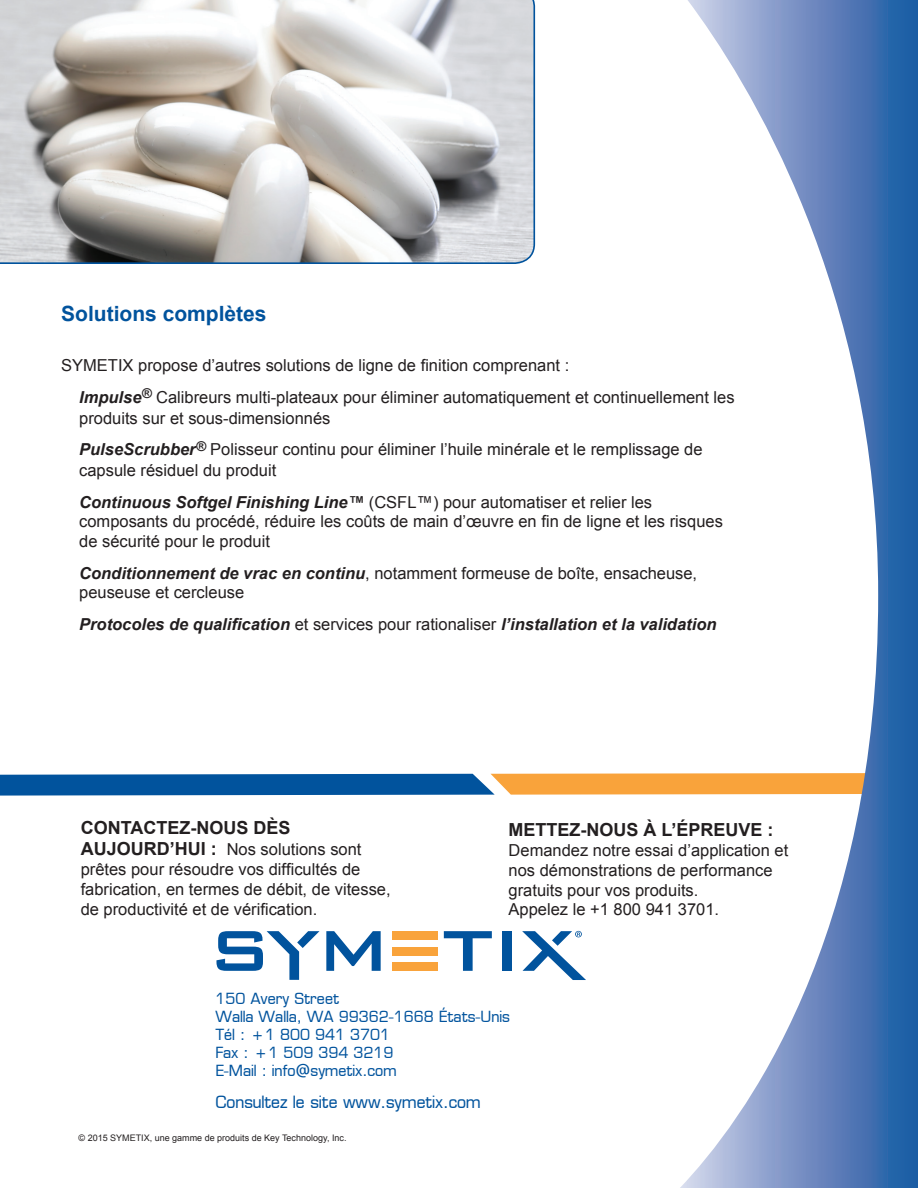
<style>
.page{position:relative;width:918px;height:1188px;background:#fff}
.page>*{position:absolute;margin:0;border:0;box-sizing:border-box;transform-origin:0 0}
.t1{font:700 21px "Arial";color:#01539d}
.t2{font:700 18px "Arial";color:#231f20}
.t3{font:16.5px/19.8px "Arial";color:#231f20}
.t4{font:italic 700 16.5px "Arial";color:#231f20}
.t5{font:16.5px "Microstyle ATT";color:#01539d}
.t6{font:15px "Microstyle ATT";color:#01539d}
.t7{font:9px "Arial";color:#231f20}
.s1{font-weight:700;font-style:italic}
.s2{font-weight:400;font-style:normal}
.s3{font-weight:700;font-size:18px}
</style>
<div class="page">
<svg style="left:0;top:773px;width:680px;height:23px;background:#597990"></svg>
<svg style="left:680px;top:0;width:238px;height:1188px"></svg>
<svg style="left:216px;top:931px;width:104px;height:49px"></svg>
<svg style="left:326px;top:931px;width:55px;height:40px"></svg>
<svg style="left:444px;top:931px;width:48px;height:40px"></svg>
<div style="left:502px;top:931px;width:9px;height:40px;background:#01539d"></div>
<div style="left:392px;top:931px;width:45px;height:8px;background:#f9a33b"></div>
<div style="left:392px;top:947px;width:45px;height:8px;background:#f9a33b"></div>
<div style="left:392px;top:963px;width:45px;height:8px;background:#f9a33b"></div>
<svg style="left:522px;top:931px;width:64px;height:49px"></svg>
<svg style="left:0;top:0;width:535px;height:264px"></svg>
<p class="t1" style="left:61px;top:299px;width:207px">Solutions complètes</p>
<p class="t3" style="left:61px;top:355px;width:510px">SYMETIX propose d’autres solutions de ligne de finition comprenant :</p>
<p class="t3" style="left:79px;top:386px;width:657px;line-height:21px"><span class="s1">Impulse</span><sup>®</sup> Calibreurs multi-plateaux pour éliminer automatiquement et continuellement les produits sur et sous-dimensionnés</p>
<p class="t3" style="left:79px;top:439px;width:625px;line-height:21px"><span class="s1">PulseScrubber</span><sup>®</sup> Polisseur continu pour éliminer l’huile minérale et le remplissage de capsule résiduel du produit</p>
<p class="t3" style="left:79px;top:492px;width:645px"><span class="s1">Continuous Softgel Finishing Line™</span> (CSFL™) pour automatiser et relier les composants du procédé, réduire les coûts de main d’œuvre en fin de ligne et les risques de sécurité pour le produit</p>
<p class="t3" style="left:79px;top:563px;width:620px"><span class="s1">Conditionnement de vrac en continu</span>, notamment formeuse de boîte, ensacheuse, peuseuse et cercleuse</p>
<p class="t4" style="left:79px;top:613px;width:639px">Protocoles de qualification <span class="s2">et services pour rationaliser</span> l’installation et la validation</p>
<p class="t2" style="left:81px;top:815px;width:211px">CONTACTEZ-NOUS DÈS</p>
<p class="t3" style="left:81px;top:840px;width:311px"><span class="s3">AUJOURD’HUI :</span> Nos solutions sont prêtes pour résoudre vos difficultés de fabrication, en termes de débit, de vitesse, de productivité et de vérification.</p>
<p class="t2" style="left:509px;top:818px;width:267px">METTEZ-NOUS À L’ÉPREUVE :</p>
<p class="t3" style="left:509px;top:841px;width:281px">Demandez notre essai d’application et nos démonstrations de performance gratuits pour vos produits.<br>Appelez le +1 800 941 3701.</p>
<p class="t6" style="left:215px;top:989px;width:125px">150 Avery Street</p>
<p class="t6" style="left:215px;top:1007px;width:296px">Walla Walla, WA 99362-1668 États-Unis</p>
<p class="t6" style="left:215px;top:1025px;width:176px">Tél : +1 800 941 3701</p>
<p class="t6" style="left:215px;top:1043px;width:180px">Fax : +1 509 394 3219</p>
<p class="t6" style="left:215px;top:1061px;width:183px">E-Mail : info@symetix.com</p>
<p class="t5" style="left:215px;top:1092px;width:267px">Consultez le site www.symetix.com</p>
<p class="t7" style="left:79px;top:1131px;width:269px">© 2015 SYMETIX, une gamme de produits de Key Technology, Inc.</p>
</div>
